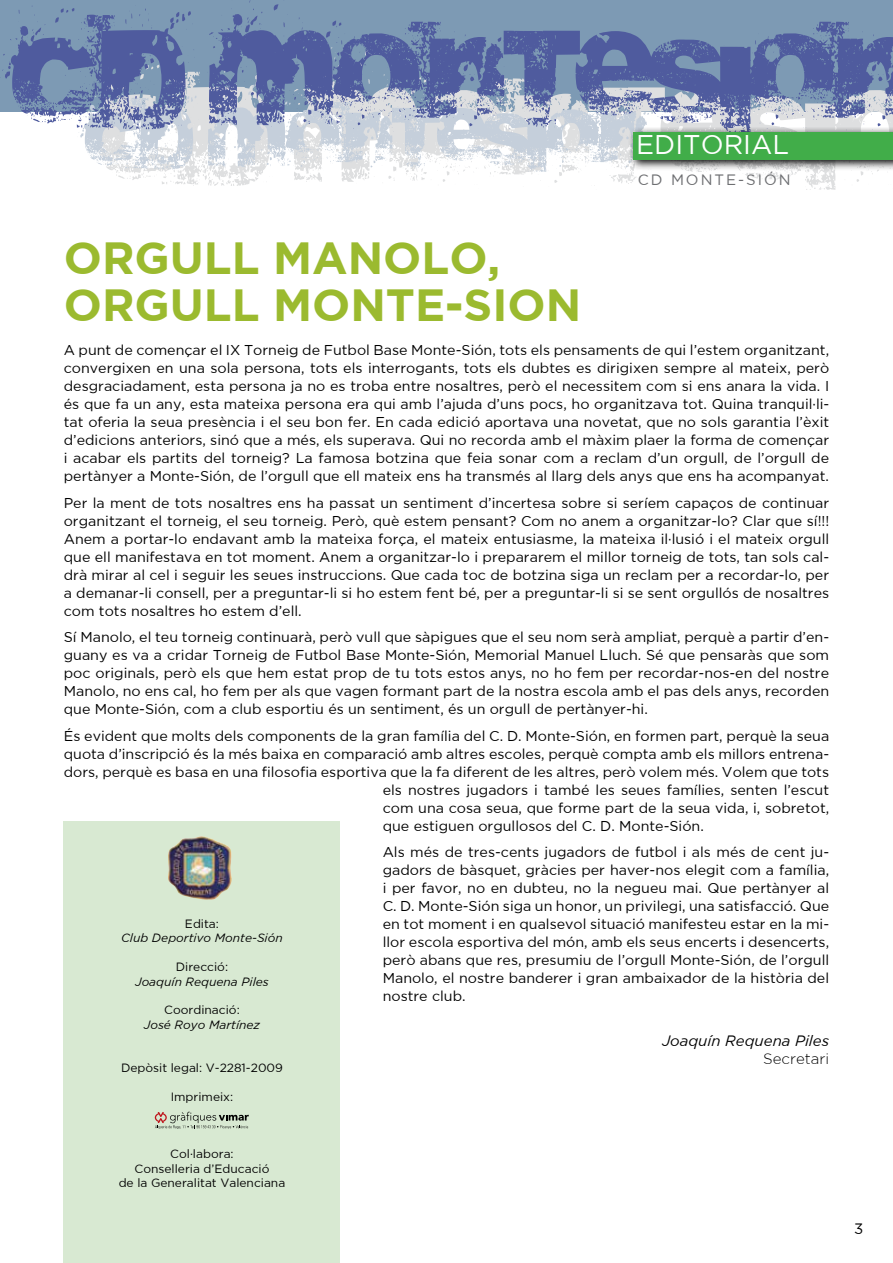
<style>
.page{position:relative;width:893px;height:1263px;background:#fff}
.page>*{position:absolute;margin:0;border:0;box-sizing:border-box;transform-origin:0 0}
.t1{font:700 45px/46.5px "Gotham";color:#9bba2f}
.t2{font:27px "Gotham";color:#fff}
.t3{font:italic 15px "Gotham";color:#000}
.t4{font:15px "Gotham";color:#6d6e71}
.t5{font:300 15px "Gotham";color:#000}
.t6{font:15px "Gotham";color:#000}
.t7{font:14.25px/18px "Gotham";color:#000;text-align:justify}
.t8{font:12px/14.4px "Gotham";color:#000;text-align:center}
.t9{font:italic 12px "Gotham";color:#000}
</style>
<div class="page">
<svg style="left:116px;top:170px;width:763px;height:20px"></svg>
<svg style="left:80px;top:133px;width:573px;height:39px"></svg>
<svg style="left:0;top:0;width:893px;height:133px;background:#7e90b5"></svg>
<svg style="left:628px;top:127px;width:265px;height:43px;background:#abb2ad"></svg>
<div style="left:634px;top:132px;width:259px;height:27px;background:#41ad49"></div>
<div style="left:64px;top:821px;width:276px;height:442px;background:#d8e9d2"></div>
<img style="left:168px;top:836px;width:64px;height:64px">
<svg style="left:155px;top:1112px;width:94px;height:17px"></svg>
<h2 class="t2" style="left:636px;top:130px;width:154px">EDITORIAL</h2>
<p class="t4" style="left:638px;top:171px;width:62px">Cd Monte</p>
<p class="t4" style="left:738px;top:171px;width:51px">-sión</p>
<h1 class="t1" style="left:64px;top:234px;width:519px">ORGULL MANOLO,<br>ORGULL MONTE-SION</h1>
<p class="t7" style="left:64px;top:341px;width:767px">A punt de començar el IX Torneig de Futbol Base Monte-Sión, tots els pensaments de qui l’estem organitzant, convergixen en una sola persona, tots els interrogants, tots els dubtes es dirigixen sempre al mateix, però desgraciadament, esta persona ja no es troba entre nosaltres, però el necessitem com si ens anara la vida. I és que fa un any, esta mateixa persona era qui amb l’ajuda d’uns pocs, ho organitzava tot. Quina tranquil·li&shy;tat oferia la seua presència i el seu bon fer. En cada edició aportava una novetat, que no sols garantia l’èxit d’edicions anteriors, sinó que a més, els superava. Qui no recorda amb el màxim plaer la forma de començar i acabar els partits del torneig? La famosa botzina que feia sonar com a reclam d’un orgull, de l’orgull de pertànyer a Monte-Sión, de l’orgull que ell mateix ens ha transmés al llarg dels anys que ens ha acompanyat.</p>
<p class="t7" style="left:64px;top:494px;width:767px">Per la ment de tots nosaltres ens ha passat un sentiment d’incertesa sobre si seríem capaços de continuar organitzant el torneig, el seu torneig. Però, què estem pensant? Com no anem a organitzar-lo? Clar que sí!!!<br>Anem a portar-lo endavant amb la mateixa força, el mateix entusiasme, la mateixa il·lusió i el mateix orgull que ell manifestava en tot moment. Anem a organitzar-lo i prepararem el millor torneig de tots, tan sols cal&shy;drà mirar al cel i seguir les seues instruccions. Que cada toc de botzina siga un reclam per a recordar-lo, per a demanar-li consell, per a preguntar-li si ho estem fent bé, per a preguntar-li si se sent orgullós de nosaltres com tots nosaltres ho estem d’ell.</p>
<p class="t7" style="left:64px;top:628px;width:767px">Sí Manolo, el teu torneig continuarà, però vull que sàpigues que el seu nom serà ampliat, perquè a partir d’en&shy;guany es va a cridar Torneig de Futbol Base Monte-Sión, Memorial Manuel Lluch. Sé que pensaràs que som poc originals, però els que hem estat prop de tu tots estos anys, no ho fem per recordar-nos-en del nostre Manolo, no ens cal, ho fem per als que vagen formant part de la nostra escola amb el pas dels anys, recorden que Monte-Sión, com a club esportiu és un sentiment, és un orgull de pertànyer-hi.</p>
<p class="t7" style="left:64px;top:727px;width:767px">És evident que molts dels components de la gran família del C. D. Monte-Sión, en formen part, perquè la seua</p>
<p class="t7" style="left:64px;top:745px;width:767px">quota d’inscripció és la més baixa en comparació amb altres escoles, perquè compta amb els millors entrena-</p>
<p class="t7" style="left:64px;top:763px;width:767px">dors, perquè es basa en una filosofia esportiva que la fa diferent de les altres, però volem més. Volem que tots</p>
<p class="t7" style="left:383px;top:781px;width:448px">els nostres jugadors i també les seues famílies, senten l’escut</p>
<p class="t7" style="left:383px;top:799px;width:448px">com una cosa seua, que forme part de la seua vida, i, sobretot,</p>
<p class="t7" style="left:383px;top:817px;width:323px">que estiguen orgullosos del C. D. Monte-Sión.</p>
<p class="t7" style="left:383px;top:843px;width:448px">Als més de tres-cents jugadors de futbol i als més de cent ju&shy;gadors de bàsquet, gràcies per haver-nos elegit com a família, i per favor, no en dubteu, no la negueu mai. Que pertànyer al C. D. Monte-Sión siga un honor, un privilegi, una satisfacció. Que en tot moment i en qualsevol situació manifesteu estar en la mi&shy;llor escola esportiva del món, amb els seus encerts i desencerts, però abans que res, presumiu de l’orgull Monte-Sión, de l’orgull Manolo, el nostre banderer i gran ambaixador de la història del nostre club.</p>
<p class="t3" style="left:662px;top:1032px;width:169px">Joaquín Requena Piles</p>
<p class="t5" style="left:763px;top:1050px;width:68px">Secretari</p>
<p class="t8" style="left:185px;top:916px;width:36px">Edita:</p>
<p class="t9" style="left:121px;top:931px;width:163px">Club Deportivo Monte-Sión</p>
<p class="t8" style="left:176px;top:959px;width:54px">Direcció:</p>
<p class="t9" style="left:135px;top:975px;width:135px">Joaquín Requena Piles</p>
<p class="t8" style="left:164px;top:1003px;width:77px">Coordinació:</p>
<p class="t9" style="left:144px;top:1018px;width:118px">José Royo Martínez</p>
<p class="t8" style="left:121px;top:1060px;width:163px">Depòsit legal: V-2281-2009</p>
<p class="t8" style="left:171px;top:1089px;width:64px">Imprimeix:</p>
<p class="t8" style="left:119px;top:1147px;width:168px">Col·labora:<br>Conselleria d’Educació<br>de la Generalitat Valenciana</p>
<p class="t6" style="left:854px;top:1220px;width:11px">3</p>
</div>
